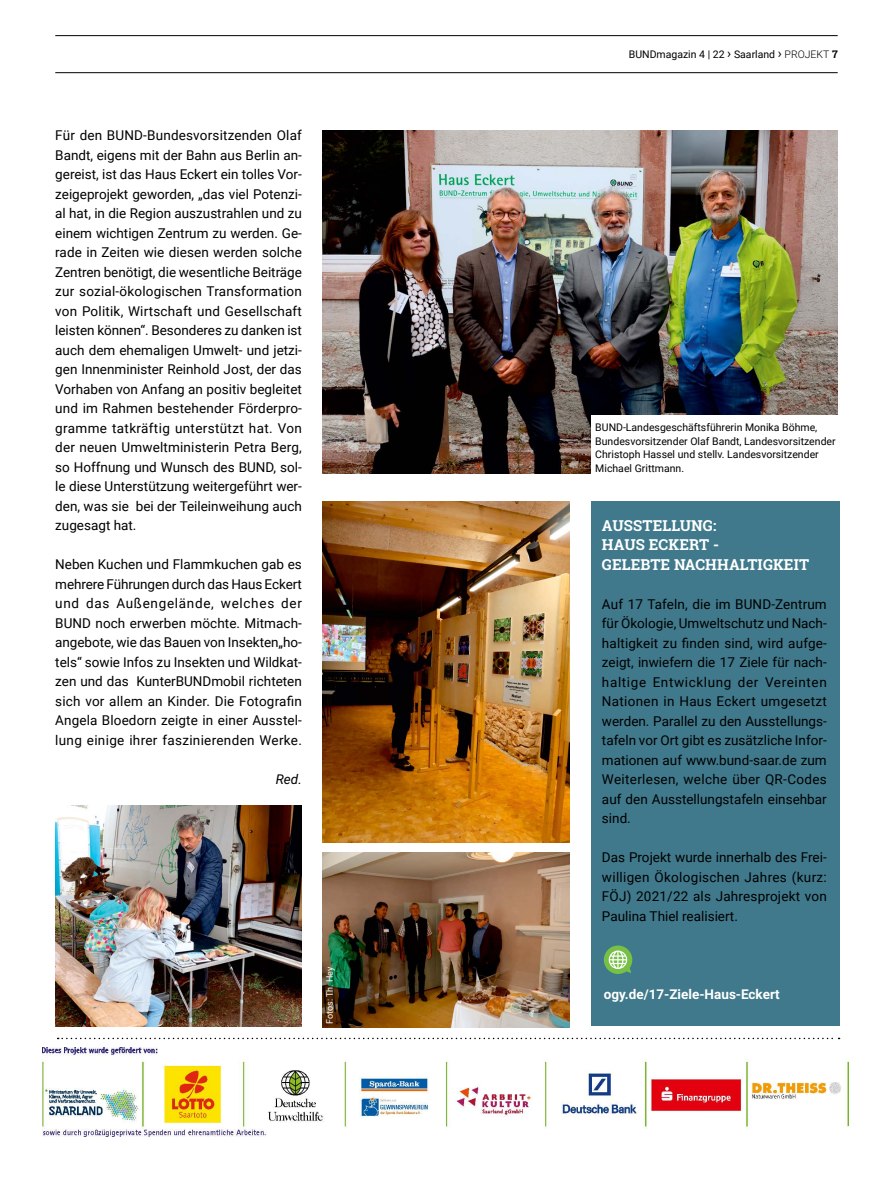
<style>
.page{position:relative;width:893px;height:1191px;background:#fff}
.page>*{position:absolute;margin:0;border:0;box-sizing:border-box;transform-origin:0 0}
.t1{font:700 15px/19.5px "Roboto Slab";letter-spacing:.01em;color:#fff}
.t2{font:13.5px/19.5px "Roboto";color:#000;text-align:justify}
.t3{font:700 13.5px "Roboto";color:#fff}
.t4{font:italic 13.5px "Roboto";color:#000}
.t5{font:10.5px/13.5px "Roboto";color:#000}
.t6{font:9px "Roboto";color:#fff}
.s1{font-size:13.5px}
.s2{font-weight:300}
.s3{font-family:"Roboto Slab";font-weight:700}
</style>
<div class="page">
<img style="left:323px;top:131px;width:514px;height:343px">
<div style="left:591px;top:415px;width:251px;height:69px;background:#fff"></div>
<img style="left:55px;top:805px;width:247px;height:221px">
<div style="left:591px;top:501px;width:248px;height:524px;background:#40798b"></div>
<svg style="left:604px;top:945px;width:29px;height:29px"></svg>
<hr style="left:55px;top:72px;width:783px;height:1px;background:#000">
<hr style="left:55px;top:35px;width:783px;height:1px;background:#000">
<svg style="left:58px;top:1037px;width:782px;height:2px"></svg>
<img style="left:43px;top:1047px;width:806px;height:89px">
<img style="left:323px;top:852px;width:246px;height:176px">
<img style="left:323px;top:502px;width:246px;height:340px">
<p class="t2" style="left:55px;top:125px;width:248px">Für den BUND-Bundesvorsitzenden Olaf Bandt, eigens mit der Bahn aus Berlin an&shy;gereist, ist das Haus Eckert ein tolles Vor&shy;zeigeprojekt geworden, „das viel Potenzi&shy;al hat, in die Region auszustrahlen und zu einem wichtigen Zentrum zu werden. Ge&shy;rade in Zeiten wie diesen werden solche Zentren benötigt, die wesentliche Beiträge zur sozial-ökologischen Transformation von Politik, Wirtschaft und Gesellschaft leisten können“. Besonderes zu danken ist auch dem ehemaligen Umwelt- und jetzi&shy;gen Innenminister Reinhold Jost, der das Vorhaben von Anfang an positiv begleitet und im Rahmen bestehender Förderpro&shy;gramme tatkräftig unterstützt hat. Von der neuen Umweltministerin Petra Berg, so Hoffnung und Wunsch des BUND, sol&shy;le diese Unterstützung weitergeführt wer&shy;den, was sie bei der Teileinweihung auch zugesagt hat.</p>
<p class="t2" style="left:55px;top:554px;width:248px">Neben Kuchen und Flammkuchen gab es mehrere Führungen durch das Haus Eckert und das Außengelände, welches der BUND noch erwerben möchte. Mitmach&shy;angebote, wie das Bauen von Insekten„ho&shy;tels“ sowie Infos zu Insekten und Wildkat&shy;zen und das KunterBUNDmobil richteten sich vor allem an Kinder. Die Fotografin Angela Bloedorn zeigte in einer Ausstel&shy;lung einige ihrer faszinierenden Werke.</p>
<p class="t4" style="left:276px;top:769px;width:28px">Red.</p>
<p class="t6" style="left:323px;top:1024px;width:59px;rotate:-90deg">Fotos: Th. Hey</p>
<p class="t5" style="left:629px;top:47px;width:210px">BUNDmagazin 4 | 22 <span class="s1">›</span> Saarland <span class="s1">›</span> <span class="s2">PROJEKT</span> <span class="s3">7</span></p>
<p class="t5" style="left:595px;top:420px;width:242px">BUND-Landesgeschäftsführerin Monika Böhme, Bundesvorsitzender Olaf Bandt, Landesvorsitzender Christoph Hassel und stellv. Landesvorsitzender Michael Grittmann.</p>
<p class="t1" style="left:602px;top:515px;width:209px">AUSSTELLUNG:<br>HAUS ECKERT -<br>GELEBTE NACHHALTIGKEIT</p>
<p class="t2" style="left:602px;top:593px;width:226px">Auf 17 Tafeln, die im BUND-Zentrum für Ökologie, Umweltschutz und Nach&shy;haltigkeit zu finden sind, wird aufge&shy;zeigt, inwiefern die 17 Ziele für nach&shy;haltige Entwicklung der Vereinten Nationen in Haus Eckert umgesetzt werden. Parallel zu den Ausstellungs&shy;tafeln vor Ort gibt es zusätzliche Infor&shy;mationen auf www.bund-saar.de zum Weiterlesen, welche über QR-Codes auf den Ausstellungstafeln einsehbar sind.</p>
<p class="t2" style="left:602px;top:847px;width:226px">Das Projekt wurde innerhalb des Frei&shy;willigen Ökologischen Jahres (kurz:<br>FÖJ) 2021/22 als Jahresprojekt von Paulina Thiel realisiert.</p>
<p class="t3" style="left:604px;top:984px;width:177px">ogy.de/17-Ziele-Haus-Eckert</p>
</div>
